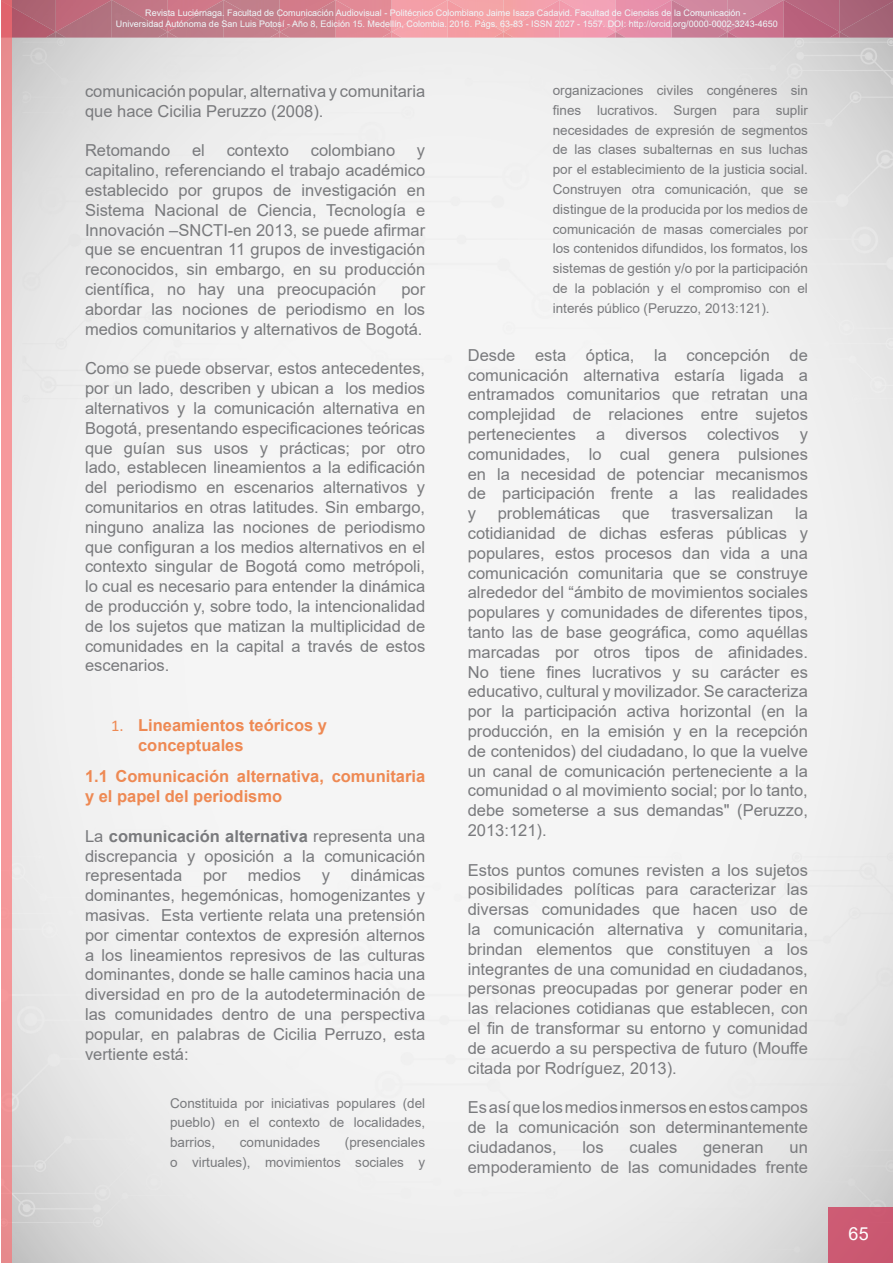
<style>
.page{position:relative;width:893px;height:1263px;background:#fff}
.page>*{position:absolute;margin:0;border:0;box-sizing:border-box;transform-origin:0 0}
.t1{font:18px "Arial";color:#fff}
.t2{font:16.5px/19.8px "Arial";color:#797a7d;text-align:justify}
.t3{font:700 16.5px/19.8px "Arial";color:#ee8953}
.t4{font:13.5px/19.8px "Arial";color:#797a7d;text-align:justify}
.t5{font:9px/10.8px "Arial";color:#eff8fa;text-align:center}
.s1{font-family:"Calibri";font-weight:400}
.s2{font-weight:700}
</style>
<div class="page">
<div style="left:828px;top:1207px;width:65px;height:56px;background:#cb5972"></div>
<img style="left:12px;top:32px;width:881px;height:6px">
<img style="left:12px;top:0;width:881px;height:32px">
<svg style="left:46px;top:32px;width:20px;height:6px"></svg>
<svg style="left:158px;top:32px;width:20px;height:6px"></svg>
<svg style="left:382px;top:32px;width:20px;height:6px"></svg>
<svg style="left:606px;top:32px;width:20px;height:6px"></svg>
<svg style="left:830px;top:32px;width:19px;height:6px"></svg>
<svg style="left:270px;top:32px;width:20px;height:6px"></svg>
<svg style="left:494px;top:32px;width:20px;height:6px"></svg>
<svg style="left:718px;top:32px;width:20px;height:6px"></svg>
<svg style="left:1px;top:0;width:11px;height:1263px;background:#f19497"></svg>
<p class="t5" style="left:116px;top:8px;width:663px">Revista Luciérnaga. Facultad de Comunicación Audiovisual - Politécnico Colombiano Jaime Isaza Cadavid. Facultad de Ciencias de la Comunicación -<br>Universidad Autónoma de San Luis Potosí - Año 8, Edición 15. Medellín, Colombia. 2016. Págs. 63-83 - ISSN 2027 - 1557. DOI: http://orcid.org/0000-0002-3243-4650</p>
<p class="t2" style="left:85px;top:81px;width:342px">comunicación popular, alternativa y comunitaria que hace Cicilia Peruzzo (2008).</p>
<p class="t2" style="left:85px;top:141px;width:87px">Retomando</p>
<p class="t2" style="left:192px;top:141px;width:14px">el</p>
<p class="t2" style="left:227px;top:141px;width:64px">contexto</p>
<p class="t2" style="left:311px;top:141px;width:86px">colombiano</p>
<p class="t2" style="left:85px;top:141px;width:342px;text-indent:332px">y capitalino, referenciando el trabajo académico establecido por grupos de investigación en Sistema Nacional de Ciencia, Tecnología e Innovación –SNCTI-en 2013, se puede afirmar que se encuentran 11 grupos de investigación reconocidos, sin embargo, en su producción científica, no hay una preocupación</p>
<p class="t2" style="left:85px;top:279px;width:342px;text-indent:316px">por abordar las nociones de periodismo en los medios comunitarios y alternativos de Bogotá.</p>
<p class="t2" style="left:85px;top:358px;width:342px">Como se puede observar, estos antecedentes, por un lado, describen y ubican a los medios alternativos y la comunicación alternativa en Bogotá, presentando especificaciones teóricas que guían sus usos y prácticas; por otro lado, establecen lineamientos a la edificación del periodismo en escenarios alternativos y comunitarios en otras latitudes. Sin embargo, ninguno analiza las nociones de periodismo que configuran a los medios alternativos en el contexto singular de Bogotá como metrópoli, lo cual es necesario para entender la dinámica de producción y, sobre todo, la intencionalidad de los sujetos que matizan la multiplicidad de comunidades en la capital a través de estos escenarios.</p>
<p class="t3" style="left:138px;top:715px;width:190px;text-indent:-27px"><span class="s1">1.</span> Lineamientos teóricos y conceptuales</p>
<p class="t3" style="left:85px;top:767px;width:342px">1.1 Comunicación alternativa, comunitaria y el papel del periodismo</p>
<p class="t2" style="left:85px;top:826px;width:342px">La <span class="s2">comunicación alternativa</span> representa una discrepancia y oposición a la comunicación representada</p>
<p class="t2" style="left:85px;top:865px;width:342px;text-indent:266px">dinámicas dominantes, hegemónicas, homogenizantes y masivas. Esta vertiente relata una pretensión por cimentar contextos de expresión alternos a los lineamientos represivos de las culturas dominantes, donde se halle caminos hacia una diversidad en pro de la autodeterminación de las comunidades dentro de una perspectiva popular, en palabras de Cicilia Perruzo, esta vertiente está:</p>
<p class="t4" style="left:170px;top:1093px;width:257px">Constituida por iniciativas populares (del pueblo) en el contexto de localidades, barrios,</p>
<p class="t2" style="left:203px;top:865px;width:25px">por</p>
<p class="t2" style="left:248px;top:865px;width:55px">medios</p>
<p class="t2" style="left:322px;top:865px;width:10px">y</p>
<p class="t4" style="left:170px;top:1132px;width:257px;text-align:right">(presenciales<br>o virtuales), movimientos sociales y</p>
<p class="t4" style="left:240px;top:1132px;width:82px">comunidades</p>
<p class="t4" style="left:553px;top:80px;width:257px">organizaciones civiles congéneres sin fines lucrativos. Surgen para suplir necesidades de expresión de segmentos de las clases subalternas en sus luchas por el establecimiento de la justicia social.<br>Construyen otra comunicación, que se distingue de la producida por los medios de comunicación de masas comerciales por los contenidos difundidos, los formatos, los sistemas de gestión y/o por la participación de la población y el compromiso con el interés público (Peruzzo, 2013:121).</p>
<p class="t2" style="left:468px;top:345px;width:342px">Desde esta óptica, la concepción de comunicación alternativa estaría ligada a entramados comunitarios que retratan una complejidad de relaciones entre sujetos pertenecientes a diversos colectivos y comunidades, lo cual genera pulsiones en la necesidad de potenciar mecanismos de participación frente a las realidades y</p>
<p class="t2" style="left:498px;top:503px;width:104px">problemáticas</p>
<p class="t2" style="left:622px;top:503px;width:29px">que</p>
<p class="t2" style="left:671px;top:503px;width:103px">trasversalizan</p>
<p class="t2" style="left:468px;top:503px;width:342px;text-indent:327px">la cotidianidad de dichas esferas públicas y populares, estos procesos dan vida a una comunicación comunitaria que se construye alrededor del “ámbito de movimientos sociales populares y comunidades de diferentes tipos, tanto las de base geográfica, como aquéllas marcadas por otros tipos de afinidades.<br>No tiene fines lucrativos y su carácter es educativo, cultural y movilizador. Se caracteriza por la participación activa horizontal (en la producción, en la emisión y en la recepción de contenidos) del ciudadano, lo que la vuelve un canal de comunicación perteneciente a la comunidad o al movimiento social; por lo tanto, debe someterse a sus demandas" (Peruzzo, 2013:121).</p>
<p class="t2" style="left:468px;top:860px;width:342px">Estos puntos comunes revisten a los sujetos posibilidades políticas para caracterizar las diversas comunidades que hacen uso de la comunicación alternativa y comunitaria, brindan elementos que constituyen a los integrantes de una comunidad en ciudadanos, personas preocupadas por generar poder en las relaciones cotidianas que establecen, con el fin de transformar su entorno y comunidad de acuerdo a su perspectiva de futuro (Mouffe citada por Rodríguez, 2013).</p>
<p class="t2" style="left:468px;top:1097px;width:342px">Es así que los medios inmersos en estos campos de la comunicación son determinantemente ciudadanos,</p>
<p class="t2" style="left:583px;top:1137px;width:23px">los</p>
<p class="t2" style="left:630px;top:1137px;width:49px">cuales</p>
<p class="t2" style="left:703px;top:1137px;width:62px">generan</p>
<p class="t2" style="left:468px;top:1137px;width:342px;text-align:right">un<br>empoderamiento de las comunidades frente</p>
<p class="t1" style="left:849px;top:1221px;width:22px">65</p>
</div>
